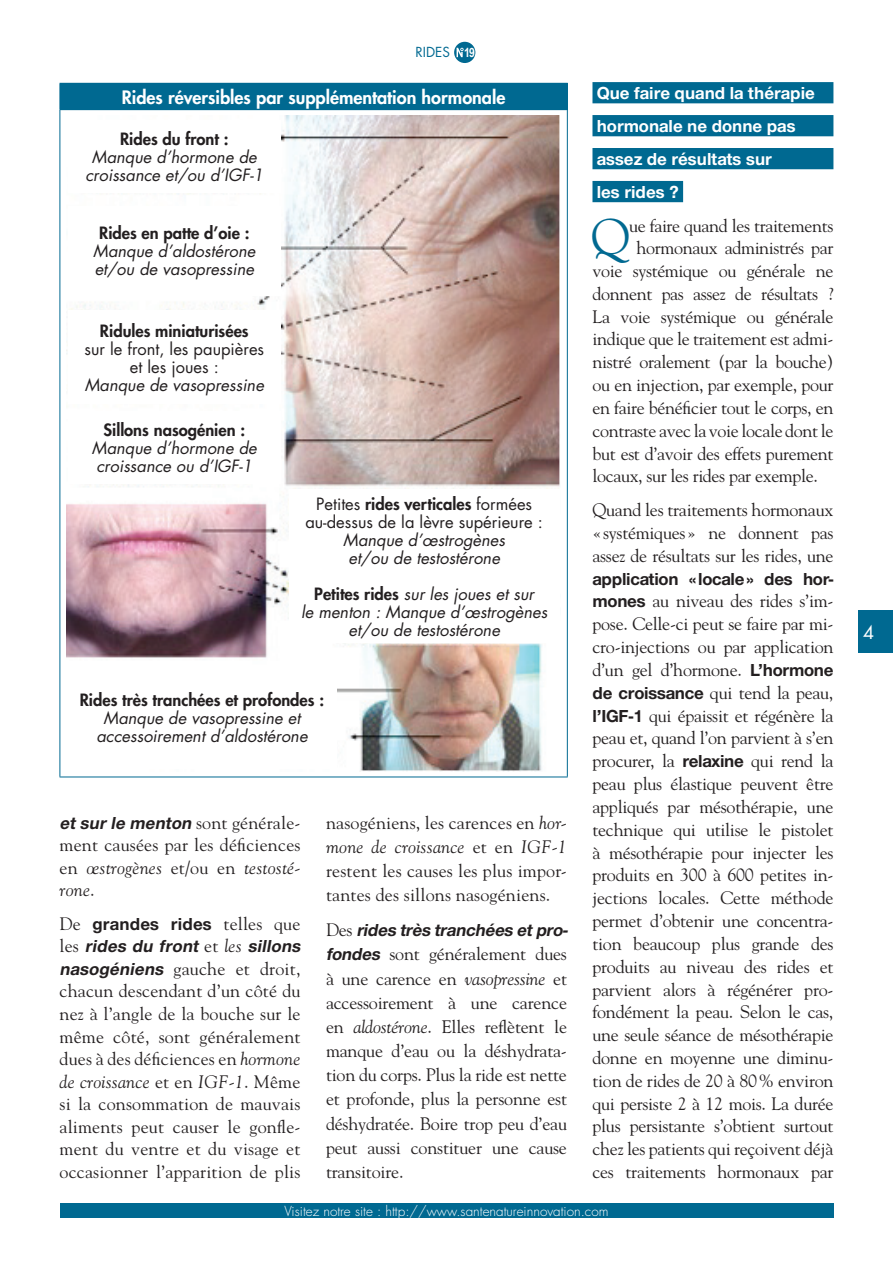
<style>
.page{position:relative;width:893px;height:1263px;background:#fff}
.page>*{position:absolute;margin:0;border:0;box-sizing:border-box;transform-origin:0 0}
.t1{font:49.95px "Goudy";color:#006991}
.t2{font:18px/22.8px "Goudy";letter-spacing:-.02em;color:#231f20;text-align:justify}
.t3{font:italic 700 18px/22.6px "Nimbus Sans Novus T";color:#231f20}
.t4{font:700 18px/33px "Nimbus Sans Novus T";color:#fff}
.t5{font:800 18px "Futura";color:#fff}
.t6{font:700 18px "Nimbus Sans Novus T";letter-spacing:-.015em;color:#231f20}
.t7{font:18px "Futura";color:#fff}
.t8{font:italic 16.5px/18px "Futura";color:#231f20;text-align:center}
.t9{font:800 16.5px "Futura";color:#231f20}
.t10{font:16.5px/18px "Futura";color:#231f20;text-align:center}
.t11{font:300 13.5px "Futura";color:#fff}
.t12{font:13.5px "Futura";color:#006991}
.s1{font-family:"Arial Narrow";font-weight:700;font-size:12.9px;color:#fff}
.s2{font-family:"Nimbus Sans Novus T";font-weight:700}
.s3{font-weight:800}
.s4{font-weight:800;font-style:normal}
.s5{font-family:"Goudy";font-weight:400;font-style:normal}
.s6{font-style:italic}
.s7{font-style:normal}
.s8{font-family:"Goudy";font-weight:400}
.s9{font-family:"Nimbus Sans Novus T";font-weight:700;font-style:italic}
</style>
<div class="page">
<div style="left:859px;top:610px;width:34px;height:43px;background:#006991"></div>
<div style="left:60px;top:1203px;width:773px;height:15px;background:#006991"></div>
<div style="left:454px;top:42px;width:21px;height:21px;background:#006991;border-radius:50%"></div>
<svg style="left:457px;top:48px;width:7px;height:9px"></svg>
<div style="left:60px;top:83px;width:507px;height:27px;background:#006991"></div>
<hr style="left:60px;top:83px;width:508px;height:1px;background:#006991">
<svg style="left:567px;top:84px;width:1px;height:25px"></svg>
<hr style="left:60px;top:109px;width:508px;height:1px;background:#006991">
<hr style="left:60px;top:110px;width:1px;height:667px;background:#006991">
<hr style="left:567px;top:110px;width:1px;height:667px;background:#006991">
<hr style="left:60px;top:777px;width:508px;height:1px;background:#006991">
<img style="left:67px;top:116px;width:493px;height:656px">
<div style="left:592px;top:82px;width:241px;height:21px;background:#006991"></div>
<div style="left:592px;top:115px;width:241px;height:21px;background:#006991"></div>
<div style="left:592px;top:148px;width:241px;height:21px;background:#006991"></div>
<div style="left:592px;top:181px;width:91px;height:21px;background:#006991"></div>
<div style="left:68px;top:120px;width:213px;height:72px;background:#fff"></div>
<div style="left:68px;top:206px;width:213px;height:89px;background:#fff"></div>
<div style="left:68px;top:310px;width:213px;height:94px;background:#fff"></div>
<div style="left:68px;top:411px;width:213px;height:73px;background:#fff"></div>
<div style="left:67px;top:666px;width:270px;height:103px;background:#fff"></div>
<div style="left:289px;top:489px;width:270px;height:154px;background:#fff"></div>
<p class="t12" style="left:415px;top:43px;width:61px">Rides <span class="s1">19</span></p>
<p class="t5" style="left:122px;top:85px;width:385px">Rides réversibles par supplémentation hormonale</p>
<p class="t4" style="left:597px;top:76px;width:220px">Que faire quand la thérapie hormonale ne donne pas assez de résultats sur<br>les rides ?</p>
<h1 class="t1" style="left:591px;top:206px;width:40px">Q</h1>
<p class="t2" style="left:629px;top:213px;width:206px">ue faire quand les traitements</p>
<p class="t9" style="left:120px;top:128px;width:110px">Rides du front :</p>
<p class="t8" style="left:85px;top:148px;width:179px">Manque d’hormone de croissance et/ou d’IGF-1</p>
<p class="t9" style="left:99px;top:222px;width:152px">Rides en patte d’oie :</p>
<p class="t8" style="left:93px;top:242px;width:164px;text-align:left">Manque d’aldostérone et/ou de vasopressine</p>
<p class="t2" style="left:636px;top:236px;width:198px">hormonaux administrés par</p>
<p class="t2" style="left:592px;top:259px;width:242px">voie systémique ou générale ne</p>
<p class="t2" style="left:592px;top:282px;width:242px">donnent pas assez de résultats ?</p>
<p class="t2" style="left:592px;top:304px;width:242px">La voie systémique ou générale</p>
<p class="t2" style="left:592px;top:327px;width:242px">indique que le traitement est admi-</p>
<p class="t2" style="left:592px;top:350px;width:242px">nistré oralement (par la bouche)</p>
<p class="t2" style="left:592px;top:373px;width:242px">ou en injection, par exemple, pour</p>
<p class="t2" style="left:592px;top:396px;width:242px">en faire bénéficier tout le corps, en</p>
<p class="t2" style="left:592px;top:419px;width:242px">contraste avec la voie locale dont le</p>
<p class="t2" style="left:592px;top:441px;width:242px">but est d’avoir des effets purement</p>
<p class="t2" style="left:592px;top:464px;width:227px">locaux, sur les rides par exemple.</p>
<p class="t2" style="left:592px;top:498px;width:242px">Quand les traitements hormonaux «systémiques» ne donnent pas assez de résultats sur les rides, une</p>
<p class="t6" style="left:592px;top:568px;width:242px">application «locale» des hor-</p>
<p class="t2" style="left:592px;top:589px;width:242px"><span class="s2">mones</span> au niveau des rides s’im&shy;pose. Celle-ci peut se faire par mi&shy;cro-injections ou par application d’un gel d’hormone. <span class="s2">L’hormone de croissance</span> qui tend la peau, <span class="s2">l’IGF-1</span> qui épaissit et régénère la peau et, quand l’on parvient à s’en procurer, la <span class="s2">relaxine</span> qui rend la peau plus élastique peuvent être appliqués par mésothérapie, une technique qui utilise le pistolet à mésothérapie pour injecter les produits en 300 à 600 petites in&shy;jections locales. Cette méthode permet d’obtenir une concentra&shy;tion beaucoup plus grande des produits au niveau des rides et parvient alors à régénérer pro&shy;fondément la peau. Selon le cas, une seule séance de mésothérapie donne en moyenne une diminu&shy;tion de rides de 20 à 80% environ qui persiste 2 à 12 mois. La durée plus persistante s’obtient surtout chez les patients qui reçoivent déjà ces traitements hormonaux par</p>
<p class="t9" style="left:100px;top:319px;width:150px">Ridules miniaturisées</p>
<p class="t10" style="left:84px;top:339px;width:181px">sur le front, les paupières et les joues :</p>
<p class="t8" style="left:85px;top:375px;width:181px">Manque de vasopressine</p>
<p class="t9" style="left:104px;top:419px;width:143px">Sillons nasogénien :</p>
<p class="t8" style="left:92px;top:439px;width:166px;text-align:left">Manque d’hormone de croissance ou d’IGF-1</p>
<p class="t10" style="left:305px;top:495px;width:239px">Petites <span class="s3">rides verticales</span> formées au-dessus de la lèvre supérieure :</p>
<p class="t8" style="left:343px;top:531px;width:163px">Manque d’œstrogènes et/ou de testostérone</p>
<p class="t8" style="left:301px;top:585px;width:248px"><span class="s4">Petites rides</span> sur les joues et sur<br>le menton : Manque d’œstrogènes et/ou de testostérone</p>
<p class="t9" style="left:80px;top:689px;width:246px">Rides très tranchées et profondes :</p>
<p class="t8" style="left:96px;top:709px;width:213px">Manque de vasopressine et accessoirement d’aldostérone</p>
<p class="t3" style="left:60px;top:811px;width:242px">etsur le menton <span class="s5">sont générale-</span></p>
<p class="t2" style="left:60px;top:833px;width:242px">ment causées par les déficiences en <span class="s6">œstrogènes</span> et/ou en <span class="s6">testosté&shy;rone</span>.</p>
<p class="t3" style="left:60px;top:912px;width:246px"><span class="s5">De</span> <span class="s7">grandes rides</span> <span class="s5">telles que l e s</span> rides du front <span class="s5">e t</span> <span class="s8">le s</span> sillons</p>
<p class="t2" style="left:60px;top:957px;width:242px"><span class="s9">nasogéniens</span> gauche et droit, chacun descendant d’un côté du nez à l’angle de la bouche sur le même côté, sont généralement dues à des déficiences en <span class="s6">hormone de croissance</span> et en <span class="s6">IGF-1</span>. Même si la consommation de mauvais aliments peut causer le gonfle&shy;ment du ventre et du visage et occasionner l’apparition de plis</p>
<p class="t2" style="left:326px;top:810px;width:242px;line-height:24.2px">nasogéniens, les carences en <span class="s6">hor&shy;mone de croissance</span> et en <span class="s6">IGF-1 </span>restent les causes les plus impor&shy;tantes des sillons nasogéniens.</p>
<p class="t3" style="left:326px;top:919px;width:246px"><span class="s5">D e s</span> rides très tranchées etpro-</p>
<p class="t2" style="left:326px;top:941px;width:242px;line-height:24.2px"><span class="s9">fondes</span> sont généralement dues à une carence en <span class="s6">vasopressine</span> et accessoirement à une carence en <span class="s6">aldostérone</span>. Elles reflètent le manque d’eau ou la déshydrata&shy;tion du corps. Plus la ride est nette et profonde, plus la personne est déshydratée. Boire trop peu d’eau peut aussi constituer une cause transitoire.</p>
<p class="t11" style="left:284px;top:1202px;width:326px">Visitez notre site : http://www.santenatureinnovation.com</p>
<p class="t7" style="left:863px;top:619px;width:13px">4</p>
</div>
